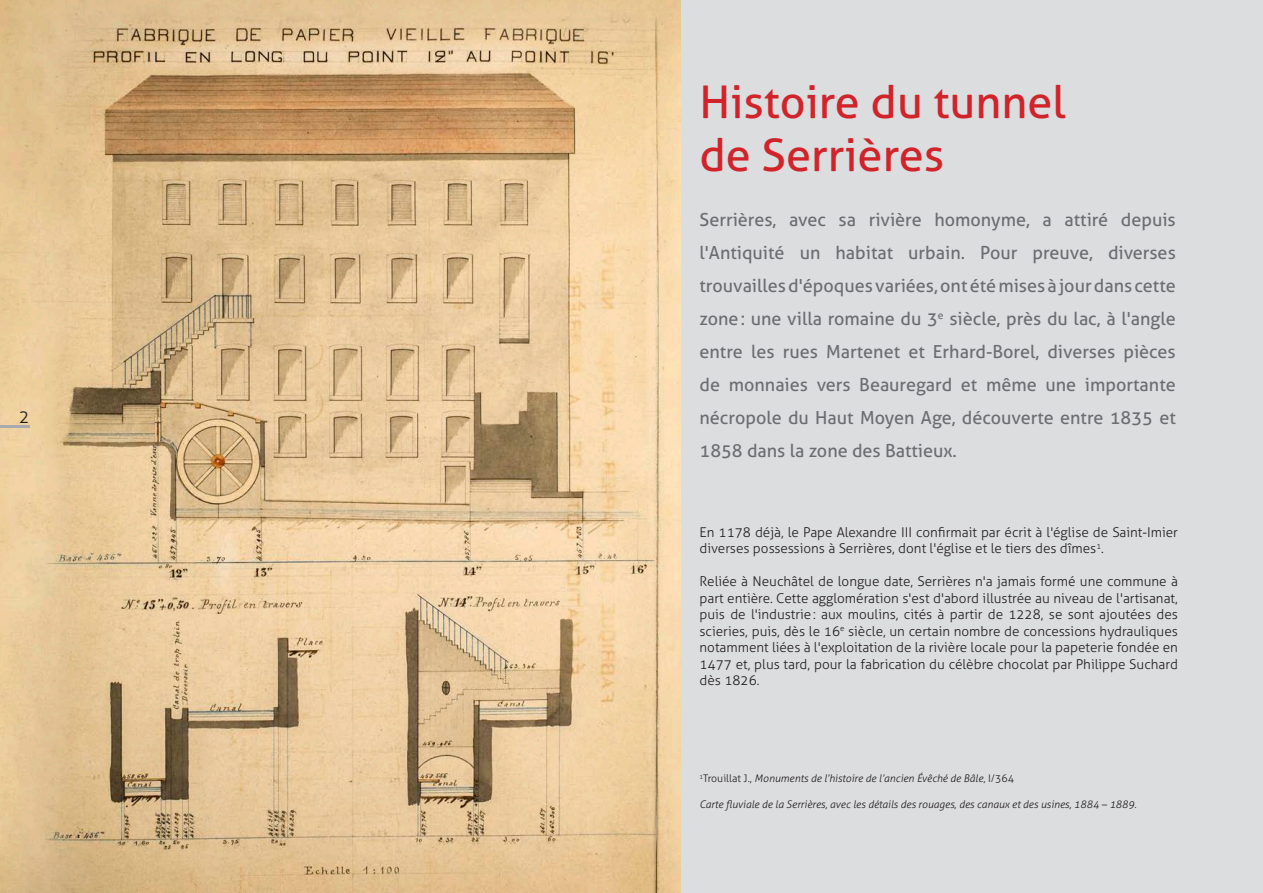
<style>
.page{position:relative;width:1263px;height:893px;background:#dcdddf}
.page>*{position:absolute;margin:0;border:0;box-sizing:border-box;transform-origin:0 0}
.t1{font:45px "Aller";color:#d1232a}
.chapeau{font:18px/33px "Aller";color:#6c6d70;text-align:justify}
.t2{font:300 18px "Aller";color:#231f20}
.base_texte{font:300 13.5px/16.5px "Aller";color:#231f20}
.légende{font:italic 300 10.5px "Aller";color:#231f20}
.s1{font-style:normal}
</style>
<div class="page">
<img style="left:0;top:0;width:680px;height:893px">
<hr style="left:0;top:425px;width:30px;height:3px;background:#a8a9ad">
<p class="t2" style="left:19px;top:406px;width:12px">2</p>
<p class="t1" style="left:699px;top:75px;width:368px">Histoire du tunnel</p>
<p class="t1" style="left:699px;top:127px;width:246px">de Serrières</p>
<p class="chapeau" style="left:699px;top:203px;width:478px">Serrières, avec sa rivière homonyme, a attiré depuis l'Antiquité un habitat urbain. Pour preuve, diverses trouvailles d'époques variées, ont été mises à jour dans cette zone: une villa romaine du 3<sup>e</sup> siècle, près du lac, à l'angle entre les rues Martenet et Erhard-Borel, diverses pièces de monnaies vers Beauregard et même une importante nécropole du Haut Moyen Age, découverte entre 1835 et 1858 dans la zone des Battieux.</p>
<p class="base_texte" style="left:699px;top:524px;width:480px">En 1178 déjà, le Pape Alexandre III confirmait par écrit à l'église de Saint-Imier diverses possessions à Serrières, dont l'église et le tiers des dîmes<sup>1</sup>.</p>
<p class="base_texte" style="left:699px;top:573px;width:480px;text-align:justify">Reliée à Neuchâtel de longue date, Serrières n'a jamais formé une commune à part entière. Cette agglomération s'est d'abord illustrée au niveau de l'artisanat, puis de l'industrie: aux moulins, cités à partir de 1228, se sont ajoutées des scieries, puis, dès le 16<sup>e</sup> siècle, un certain nombre de concessions hydrauliques notamment liées à l'exploitation de la rivière locale pour la papeterie fondée en 1477 et, plus tard, pour la fabrication du célèbre chocolat par Philippe Suchard dès 1826.</p>
<p class="légende" style="left:699px;top:772px;width:316px"><sup>1</sup><span class="s1">Trouillat J.,</span> Monuments de l’histoire de l’ancien Évêché de Bâle<span class="s1">, I/364</span></p>
<p class="légende" style="left:699px;top:798px;width:438px">Carte fluviale de la Serrières, avec les détails des rouages, des canaux et des usines, 1884 – 1889.</p>
</div>
